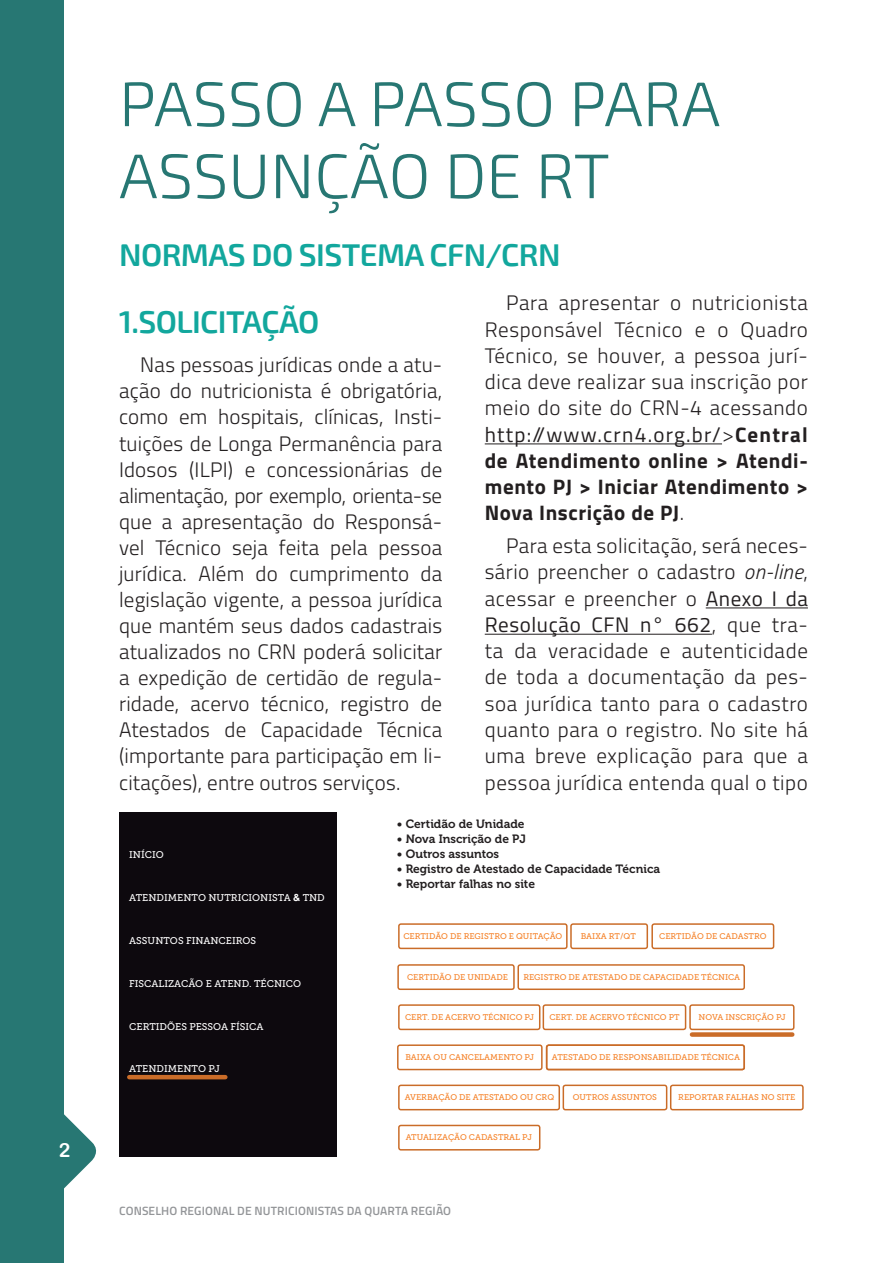
<style>
.page{position:relative;width:893px;height:1263px;background:#fff}
.page>*{position:absolute;margin:0;border:0;box-sizing:border-box;transform-origin:0 0}
._01_TITULO_UNID{font:300 63px/72px "Exo 2";color:#277773}
._01_TITULO_UNID-2{font:600 31.5px "Exo 2";letter-spacing:-.02em;color:#12a79d}
._02_texto_geral{font:300 21px/26.2px "Titillium";letter-spacing:.03em;color:#231f20;text-align:justify}
._00_rodape_no{font:19.5px "Arial Rounded MT Bold";color:#fff}
.t1{font:12px "Museo 700";color:#231f20}
.t2{font:600 12px "Titillium";letter-spacing:.01em;color:#939598}
.t3{font:9.75px "Museo Slab 500";color:#fff}
.t4{font:8.25px "Museo Slab 500";color:#f58229}
.s1{font-weight:400}
.s2{font-weight:700}
.s3{font-style:italic}
.s4{font-family:"Arial";font-weight:700}
</style>
<div class="page">
<div style="left:0;top:0;width:64px;height:1263px;background:#277773"></div>
<svg style="left:64px;top:1114px;width:33px;height:75px"></svg>
<hr style="left:485px;top:444px;width:237px;height:1px;background:#231f20">
<hr style="left:706px;top:608px;width:102px;height:1px;background:#231f20">
<hr style="left:485px;top:634px;width:227px;height:1px;background:#231f20">
<div style="left:119px;top:812px;width:218px;height:345px;background:#0d090e"></div>
<hr style="left:129px;top:1075px;width:96px;height:4px;background:#ca6c28">
<div style="left:692px;top:1032px;width:100px;height:5px;background:#ca6c28"></div>
<div style="left:398px;top:923px;width:170px;height:26px;border:2px solid #ca6c28;border-radius:2px"></div>
<div style="left:397px;top:964px;width:118px;height:26px;border:2px solid #ca6c28;border-radius:2px"></div>
<div style="left:398px;top:1004px;width:142px;height:26px;border:2px solid #ca6c28;border-radius:2px"></div>
<div style="left:397px;top:1044px;width:146px;height:26px;border:2px solid #ca6c28;border-radius:2px"></div>
<div style="left:398px;top:1084px;width:162px;height:26px;border:2px solid #ca6c28;border-radius:2px"></div>
<div style="left:398px;top:1125px;width:142px;height:25px;border:2px solid #ca6c28;border-radius:2px"></div>
<div style="left:570px;top:923px;width:78px;height:26px;border:2px solid #ca6c28;border-radius:2px"></div>
<div style="left:651px;top:923px;width:123px;height:26px;border:2px solid #ca6c28;border-radius:2px"></div>
<div style="left:517px;top:964px;width:228px;height:26px;border:2px solid #ca6c28;border-radius:2px"></div>
<div style="left:543px;top:1004px;width:143px;height:26px;border:2px solid #ca6c28;border-radius:2px"></div>
<div style="left:689px;top:1004px;width:105px;height:26px;border:2px solid #ca6c28;border-radius:2px"></div>
<div style="left:546px;top:1044px;width:199px;height:26px;border:2px solid #ca6c28;border-radius:2px"></div>
<div style="left:563px;top:1084px;width:104px;height:26px;border:2px solid #ca6c28;border-radius:2px"></div>
<div style="left:670px;top:1084px;width:134px;height:26px;border:2px solid #ca6c28;border-radius:2px"></div>
<p class="_00_rodape_no" style="left:59px;top:1138px;width:13px">2</p>
<p class="_01_TITULO_UNID" style="left:119px;top:69px;width:603px">PASSO A PASSO PARA<br>ASSUNÇÃO DE RT</p>
<p class="_01_TITULO_UNID-2" style="left:119px;top:236px;width:443px">NORMAS DO SISTEMA CFN/CRN</p>
<p class="_01_TITULO_UNID-2" style="left:119px;top:303px;width:202px">1.SOLICITAÇÃO</p>
<p class="_02_texto_geral" style="left:119px;top:351px;width:325px;text-indent:21px">Nas pessoas jurídicas onde a atu&shy;ação do nutricionista é obrigatória, como em hospitais, clínicas, Insti&shy;tuições de Longa Permanência para Idosos (ILPI) e concessionárias de alimentação, por exemplo, orienta-se que a apresentação do Responsá&shy;vel Técnico seja feita pela pessoa jurídica. Além do cumprimento da legislação vigente, a pessoa jurídica que mantém seus dados cadastrais atualizados no CRN poderá solicitar a expedição de certidão de regula&shy;ridade, acervo técnico, registro de Atestados de Capacidade Técnica (importante para participação em li&shy;citações), entre outros serviços.</p>
<p class="_02_texto_geral" style="left:485px;top:289px;width:325px;text-indent:21px">Para apresentar o nutricionista Responsável Técnico e o Quadro Técnico, se houver, a pessoa jurí&shy;dica deve realizar sua inscrição por meio do site do CRN-4 acessando <span class="s1">http://www.crn4.org.br/</span>&gt;<span class="s2">Central de Atendimento online &gt; Atendi&shy;mento PJ &gt; Iniciar Atendimento &gt; Nova Inscrição de PJ</span>.</p>
<p class="_02_texto_geral" style="left:485px;top:532px;width:325px;text-indent:21px">Para esta solicitação, será neces&shy;sário preencher o cadastro <span class="s3">on-line</span>, acessar e preencher o <span class="s1">Anexo I da Resolução CFN n° 662</span>, que tra&shy;ta da veracidade e autenticidade de toda a documentação da pes&shy;soa jurídica tanto para o cadastro quanto para o registro. No site há uma breve explicação para que a pessoa jurídica entenda qual o tipo</p>
<p class="t3" style="left:129px;top:849px;width:36px">INÍCIO</p>
<p class="t3" style="left:129px;top:892px;width:197px">ATENDIMENTO NUTRICIONISTA <span class="s4">&amp;</span> TND</p>
<p class="t3" style="left:129px;top:935px;width:128px">ASSUNTOS FINANCEIROS</p>
<p class="t3" style="left:129px;top:978px;width:173px">FISCALIZACÃO E ATEND. TÉCNICO</p>
<p class="t3" style="left:129px;top:1021px;width:136px">CERTIDÕES PESSOA FÍSICA</p>
<p class="t3" style="left:129px;top:1063px;width:92px">ATENDIMENTO PJ</p>
<p class="t1" style="left:397px;top:817px;width:129px">• Certidão de Unidade</p>
<p class="t1" style="left:397px;top:832px;width:130px">• Nova Inscrição de PJ</p>
<p class="t1" style="left:397px;top:847px;width:104px">• Outros assuntos</p>
<p class="t1" style="left:397px;top:862px;width:265px">• Registro de Atestado de Capacidade Técnica</p>
<p class="t1" style="left:397px;top:877px;width:140px">• Reportar falhas no site</p>
<p class="t4" style="left:403px;top:931px;width:160px">CERTIDÃO DE REGISTRO E QUITAÇÃO</p>
<p class="t4" style="left:407px;top:972px;width:102px">CERTIDÃO DE UNIDADE</p>
<p class="t4" style="left:405px;top:1012px;width:130px">CERT. DE ACERVO TÉCNICO PJ</p>
<p class="t4" style="left:405px;top:1052px;width:130px">BAIXA OU CANCELAMENTO PJ</p>
<p class="t4" style="left:405px;top:1093px;width:151px">AVERBAÇÃO DE ATESTADO OU CRQ</p>
<p class="t4" style="left:406px;top:1133px;width:128px">ATUALIZAÇÃO CADASTRAL PJ</p>
<p class="t4" style="left:581px;top:931px;width:57px">BAIXA RT/QT</p>
<p class="t4" style="left:659px;top:931px;width:109px">CERTIDÃO DE CADASTRO</p>
<p class="t4" style="left:523px;top:972px;width:218px">REGISTRO DE ATESTADO DE CAPACIDADE TÉCNICA</p>
<p class="t4" style="left:549px;top:1012px;width:132px">CERT. DE ACERVO TÉCNICO PT</p>
<p class="t4" style="left:698px;top:1012px;width:89px">NOVA INSCRIÇÃO PJ</p>
<p class="t4" style="left:552px;top:1052px;width:190px">ATESTADO DE RESPONSABILIDADE TÉCNICA</p>
<p class="t4" style="left:573px;top:1093px;width:86px">OUTROS ASSUNTOS</p>
<p class="t4" style="left:678px;top:1093px;width:119px">REPORTAR FALHAS NO SITE</p>
<p class="t2" style="left:119px;top:1201px;width:333px">CONSELHO REGIONAL DE NUTRICIONISTAS DA QUARTA REGIÃO</p>
</div>
